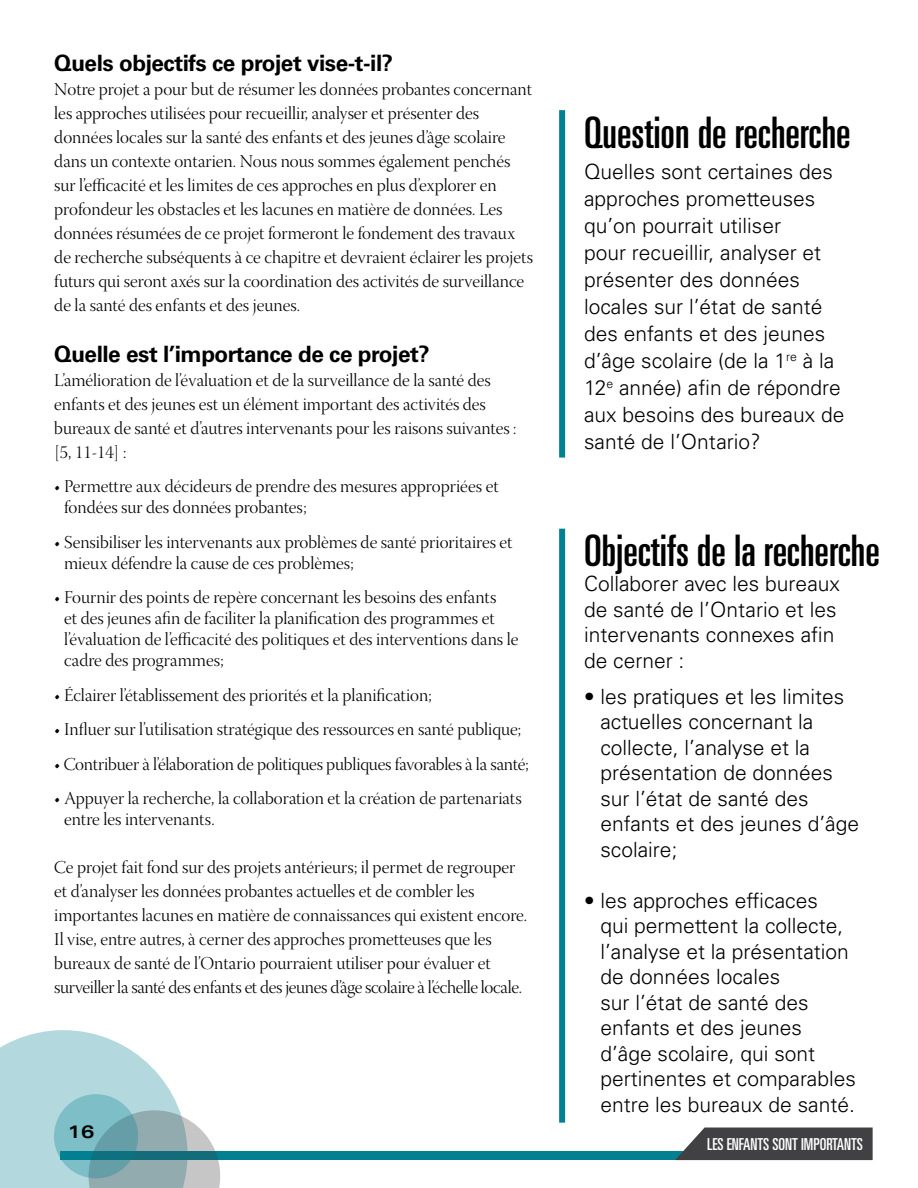
<style>
.page{position:relative;width:918px;height:1188px;background:#fff}
.page>*{position:absolute;margin:0;border:0;box-sizing:border-box;transform-origin:0 0}
.t1{font:ultra-condensed 43.5px "Univers LT Std";color:#000}
.t2{font:700 22.5px "Univers LT Std";letter-spacing:-.02em;color:#000}
.t3{font:300 21px/25.5px "Univers LT Std";color:#000}
.t4{font:18px/24px "Warnock Pro Light Disp";color:#000}
.t5{font:700 expanded 18px "Univers LT Std";color:#000}
.t6{font:ultra-condensed 16.5px "Univers LT Std";color:#fff}
</style>
<div class="page">
<div style="left:60px;top:1151px;width:656px;height:9px;background:#008091"></div>
<svg style="left:675px;top:1128px;width:198px;height:32px;background:#4d4d4f"></svg>
<svg style="left:0;top:1030px;width:220px;height:158px"></svg>
<svg style="left:54px;top:1094px;width:84px;height:84px;background:#68acb5"></svg>
<div style="left:559px;top:110px;width:6px;height:348px;background:#008091"></div>
<div style="left:559px;top:529px;width:6px;height:594px;background:#008091"></div>
<hr style="left:917px;top:0;width:1px;height:157px;background:#008091">
<p class="t2" style="left:54px;top:50px;width:340px">Quels objectifs ce projet vise-t-il?</p>
<p class="t4" style="left:54px;top:79px;width:480px">Notre projet a pour but de résumer les données probantes concernant les approches utilisées pour recueillir, analyser et présenter des données locales sur la santé des enfants et des jeunes d’âge scolaire dans un contexte ontarien. Nous nous sommes également penchés sur l’efficacité et les limites de ces approches en plus d’explorer en profondeur les obstacles et les lacunes en matière de données. Les données résumées de ce projet formeront le fondement des travaux de recherche subséquents à ce chapitre et devraient éclairer les projets futurs qui seront axés sur la coordination des activités de surveillance de la santé des enfants et des jeunes.</p>
<p class="t2" style="left:54px;top:341px;width:377px">Quelle est l’importance de ce projet?</p>
<p class="t4" style="left:54px;top:370px;width:464px">L’amélioration de l’évaluation et de la surveillance de la santé des enfants et des jeunes est un élément important des activités des bureaux de santé et d’autres intervenants pour les raisons suivantes : [5, 11-14] :</p>
<p class="t4" style="left:64px;top:478px;width:436px;line-height:21px;text-indent:-10px">• Permettre aux décideurs de prendre des mesures appropriées et fondées sur des données probantes;</p>
<p class="t4" style="left:64px;top:533px;width:450px;line-height:21px;text-indent:-10px">• Sensibiliser les intervenants aux problèmes de santé prioritaires et mieux défendre la cause de ces problèmes;</p>
<p class="t4" style="left:64px;top:589px;width:456px;line-height:21px;text-indent:-10px">• Fournir des points de repère concernant les besoins des enfants<br>et des jeunes afin de faciliter la planification des programmes et l’évaluation de l’efficacité des politiques et des interventions dans le cadre des programmes;</p>
<p class="t4" style="left:54px;top:685px;width:379px">• Éclairer l’établissement des priorités et la planification;</p>
<p class="t4" style="left:54px;top:719px;width:468px">• Influer sur l’utilisation stratégique des ressources en santé publique;</p>
<p class="t4" style="left:54px;top:754px;width:476px">• Contribuer à l’élaboration de politiques publiques favorables à la santé;</p>
<p class="t4" style="left:64px;top:790px;width:459px;line-height:21px;text-indent:-10px">• Appuyer la recherche, la collaboration et la création de partenariats entre les intervenants.</p>
<p class="t4" style="left:54px;top:857px;width:474px">Ce projet fait fond sur des projets antérieurs; il permet de regrouper et d’analyser les données probantes actuelles et de combler les importantes lacunes en matière de connaissances qui existent encore.<br>Il vise, entre autres, à cerner des approches prometteuses que les bureaux de santé de l’Ontario pourraient utiliser pour évaluer et surveiller la santé des enfants et des jeunes d’âge scolaire à l’échelle locale.</p>
<p class="t5" style="left:68px;top:1121px;width:28px">16</p>
<h1 class="t1" style="left:584px;top:108px;width:268px">Question de recherche</h1>
<p class="t3" style="left:584px;top:158px;width:262px;line-height:27px">Quelles sont certaines des approches prometteuses qu’on pourrait utiliser<br>pour recueillir, analyser et présenter des données locales sur l’état de santé des enfants et des jeunes d’âge scolaire (de la 1<sup>re</sup> à la<br>12<sup>e</sup> année) afin de répondre aux besoins des bureaux de santé de l’Ontario?</p>
<h1 class="t1" style="left:584px;top:525px;width:297px">Objectifs de la recherche</h1>
<p class="t3" style="left:584px;top:571px;width:257px">Collaborer avec les bureaux de santé de l’Ontario et les intervenants connexes afin de cerner :</p>
<p class="t3" style="left:600px;top:684px;width:260px;text-indent:-16px">• les pratiques et les limites actuelles concernant la collecte, l’analyse et la présentation de données sur l’état de santé des enfants et des jeunes d’âge scolaire;</p>
<p class="t3" style="left:600px;top:888px;width:257px;text-indent:-16px">• les approches efficaces<br>qui permettent la collecte, l’analyse et la présentation de données locales<br>sur l’état de santé des enfants et des jeunes d’âge scolaire, qui sont pertinentes et comparables entre les bureaux de santé.</p>
<p class="t6" style="left:707px;top:1134px;width:157px">LES ENFANTS SONT IMPORTANTS</p>
</div>
